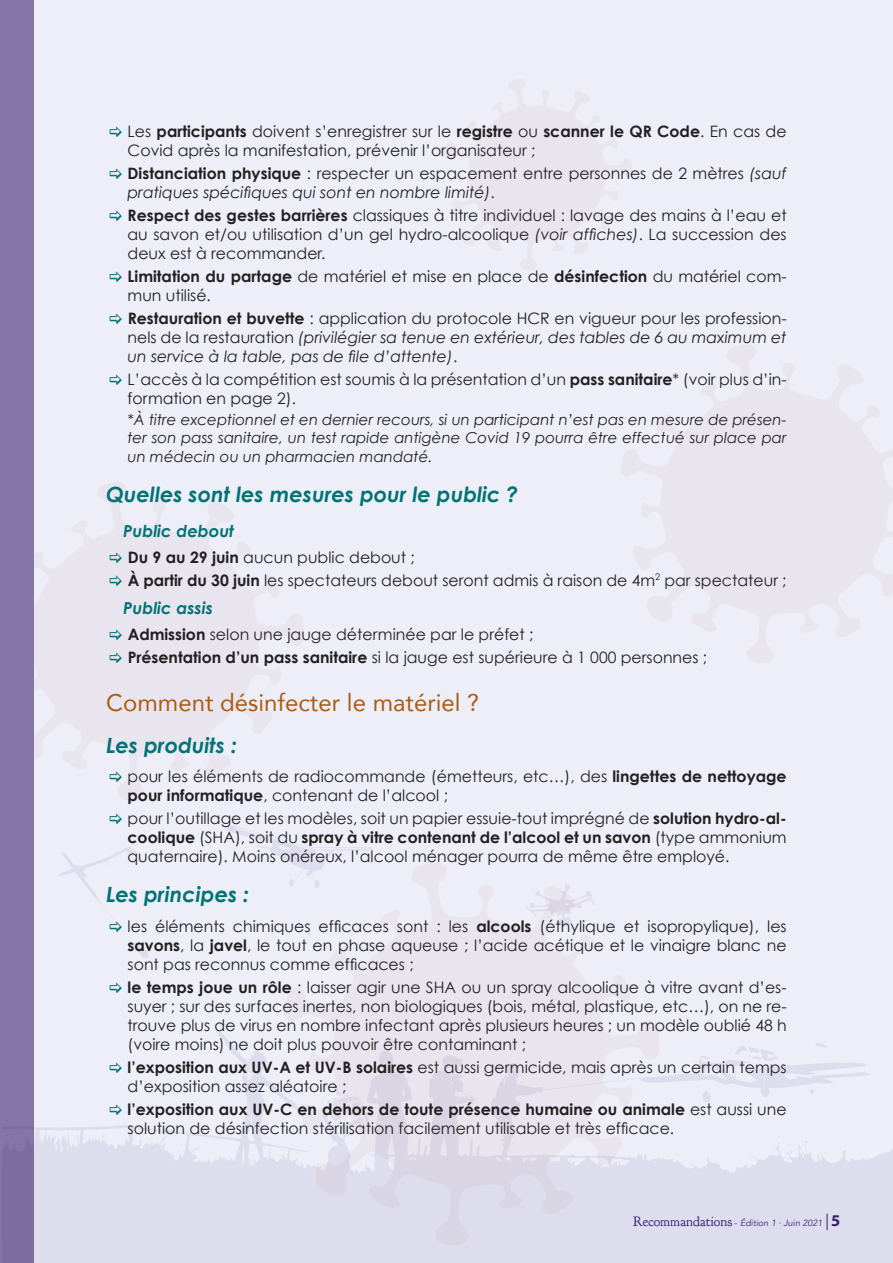
<style>
.page{position:relative;width:893px;height:1263px;background:#fff}
.page>*{position:absolute;margin:0;border:0;box-sizing:border-box;transform-origin:0 0}
.titre_pour_TM_bleu{font:24px "Avenir";color:#ab5b12}
.titre_pour_TM_3{font:italic 700 21px "Century Gothic";color:#017374}
.titre_TM_3_plus_peti{font:italic 700 16.5px "Century Gothic";color:#017374}
.t1{font:15.75px/18.9px "Century Gothic";color:#231f20}
.t2{font:italic 15.75px/18.9px "Century Gothic";color:#231f20}
.articles_standard{font:italic 15px/18.5px "Century Gothic";color:#231f20;text-align:justify}
.t3{font:italic 9px "Avenir";color:#3b2070}
.s1{font-weight:700}
.s2{font-weight:700;font-style:normal}
.s3{font-style:normal}
.s4{font-style:italic}
.s5{font-family:"Goudy Bookletter 1911";font-style:normal;font-size:13.95px}
.s6{font-family:"Myriad Pro";font-stretch:condensed;font-size:16.5px}
.s7{font-family:"Myriad Pro";font-weight:700;font-style:normal;font-size:16.5px}
</style>
<div class="page">
<div style="left:1px;top:0;width:892px;height:1263px;background:#edeef8"></div>
<div style="left:0;top:0;width:34px;height:1263px;background:#8676a7"></div>
<svg style="left:34px;top:826px;width:859px;height:437px"></svg>
<svg style="left:110px;top:921px;width:12px;height:11px"></svg>
<svg style="left:110px;top:982px;width:12px;height:11px"></svg>
<svg style="left:110px;top:1062px;width:12px;height:11px"></svg>
<svg style="left:110px;top:1104px;width:12px;height:11px"></svg>
<p class="t1" style="left:128px;top:122px;width:661px">Les <span class="s1">participants</span> doivent s’enregistrer sur le <span class="s1">registre</span> ou <span class="s1">scanner le QR Code</span>. En cas de<br>Covid après la manifestation, prévenir l’organisateur ;</p>
<p class="t2" style="left:128px;top:164px;width:661px"><span class="s2">Distanciation physique</span> <span class="s3">: respecter un espacement entre personnes de 2 mètres</span> (sauf pratiques spécifiques qui sont en nombre limité)<span class="s3">.</span></p>
<p class="t1" style="left:128px;top:206px;width:661px;text-align:justify"><span class="s1">Respect des gestes barrières</span> classiques à titre individuel : lavage des mains à l’eau et au savon et/ou utilisation d’un gel hydro-alcoolique <span class="s4">(voir affiches)</span>. La succession des deux est à recommander.</p>
<p class="t1" style="left:128px;top:267px;width:661px"><span class="s1">Limitation du partage</span> de matériel et mise en place de <span class="s1">désinfection</span> du matériel com&shy;mun utilisé.</p>
<p class="t2" style="left:128px;top:309px;width:661px;text-align:justify"><span class="s2">Restauration et buvette</span> <span class="s3">: application du protocole HCR en vigueur pour les profession&shy;nels de la restauration</span> (privilégier sa tenue en extérieur, des tables de 6 au maximum et un service à la table, pas de file d’attente)<span class="s3">.</span></p>
<p class="t1" style="left:128px;top:370px;width:661px">L’accès à la compétition est soumis à la présentation d’un <span class="s1">pass sanitaire</span>* (voir plus d’in&shy;formation en page 2).</p>
<p class="articles_standard" style="left:128px;top:410px;width:661px">*À titre exceptionnel et en dernier recours, si un participant n’est pas en mesure de présen&shy;ter son pass sanitaire, un test rapide antigène Covid 19 pourra être effectué sur place par un médecin ou un pharmacien mandaté.</p>
<p class="titre_pour_TM_3" style="left:106px;top:481px;width:414px">Quelles sont les mesures pour le public ?</p>
<p class="titre_TM_3_plus_peti" style="left:123px;top:521px;width:112px">Public debout</p>
<p class="t1" style="left:128px;top:547px;width:289px"><span class="s1">Du 9 au 29 juin</span> aucun public debout ;</p>
<p class="t1" style="left:128px;top:570px;width:660px"><span class="s1">À partir du 30 juin</span> les spectateurs debout seront admis à raison de 4m<sup>2</sup> par spectateur ;</p>
<p class="titre_TM_3_plus_peti" style="left:123px;top:598px;width:91px">Public assis</p>
<p class="t1" style="left:128px;top:624px;width:407px"><span class="s1">Admission</span> selon une jauge déterminée par le préfet ;</p>
<p class="t1" style="left:128px;top:647px;width:581px"><span class="s1">Présentation d’un pass sanitaire</span> si la jauge est supérieure à 1 000 personnes ;</p>
<p class="titre_pour_TM_bleu" style="left:106px;top:683px;width:374px">Comment désinfecter le matériel ?</p>
<p class="titre_pour_TM_3" style="left:106px;top:732px;width:132px">Les produits :</p>
<p class="t1" style="left:128px;top:767px;width:661px">pour les éléments de radiocommande (émetteurs, etc…), des <span class="s1">lingettes de nettoyage pour informatique</span>, contenant de l’alcool ;</p>
<p class="t1" style="left:128px;top:809px;width:661px;text-align:justify">pour l’outillage et les modèles, soit un papier essuie-tout imprégné de <span class="s1">solution hydro-al&shy;coolique</span> (SHA), soit du <span class="s1">spray à vitre contenant de l’alcool et un savon</span> (type ammonium quaternaire). Moins onéreux, l’alcool ménager pourra de même être employé.</p>
<p class="titre_pour_TM_3" style="left:106px;top:881px;width:144px">Les principes :</p>
<p class="t1" style="left:128px;top:916px;width:661px;text-align:justify">les éléments chimiques efficaces sont : les <span class="s1">alcools</span> (éthylique et isopropylique), les <span class="s1">savons</span>, la <span class="s1">javel</span>, le tout en phase aqueuse ; l’acide acétique et le vinaigre blanc ne sont pas reconnus comme efficaces ;</p>
<p class="t1" style="left:128px;top:977px;width:661px;text-align:justify"><span class="s1">le temps joue un rôle</span> : laisser agir une SHA ou un spray alcoolique à vitre avant d’es&shy;suyer ; sur des surfaces inertes, non biologiques (bois, métal, plastique, etc…), on ne re&shy;trouve plus de virus en nombre infectant après plusieurs heures ; un modèle oublié 48 h (voire moins) ne doit plus pouvoir être contaminant ;</p>
<p class="t1" style="left:128px;top:1057px;width:661px"><span class="s1">l’exposition aux UV-A et UV-B solaires</span> est aussi germicide, mais après un certain temps d’exposition assez aléatoire ;</p>
<p class="t1" style="left:128px;top:1099px;width:661px"><span class="s1">l’exposition aux UV-C en dehors de toute présence humaine ou animale</span> est aussi une solution de désinfection stérilisation facilement utilisable et très efficace.</p>
<p class="t3" style="left:633px;top:1217px;width:209px"><span class="s5">Recommandations</span> <span class="s3">-</span> Édition 1 · Juin 2021 <span class="s6">|</span> <span class="s7">5</span></p>
</div>
